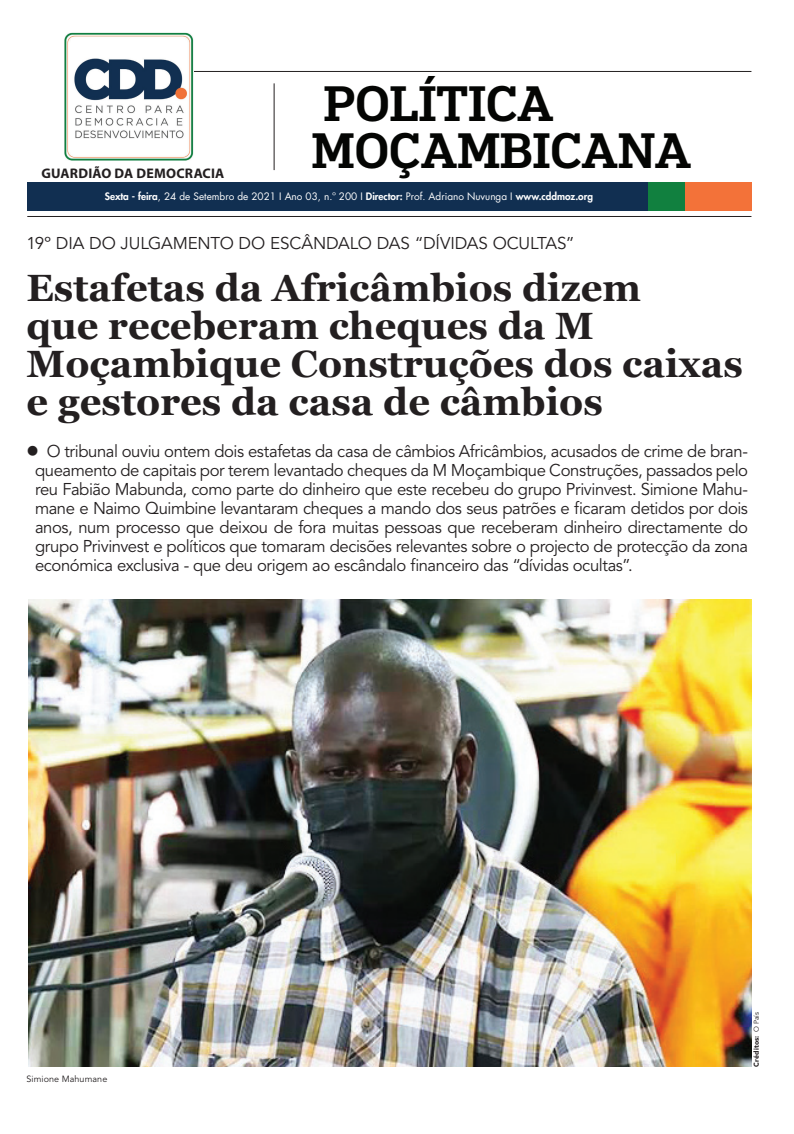
<style>
.page{position:relative;width:794px;height:1134px;background:#fff}
.page>*{position:absolute;margin:0;border:0;box-sizing:border-box;transform-origin:0 0}
.t1{font:500 47px "Popular";color:#040503}
.t2{font:700 38px/38px "Georgia";color:#231f20}
.t3{font:17px/19px "Avenir LT Std";letter-spacing:-.025em;color:#231f20;text-align:justify}
.t4{font:17px "Avenir LT Std";letter-spacing:-.005em;color:#231f20}
.t5{font:700 13.9px "Myriad Pro";letter-spacing:.015em;color:#231f20}
.t6{font:10px "Futura LT";color:#fff}
.t7{font:9px "Avenir LT Std";letter-spacing:.01em;color:#231f20}
.t8{font:900 7px "Avenir LT Std";letter-spacing:.015em;color:#231f20}
.s1{font-weight:800}
.s2{font-weight:400}
</style>
<div class="page">
<div style="left:27px;top:182px;width:724px;height:29px;background:#112f51"></div>
<hr style="left:82px;top:71px;width:669px;height:1px;background:#231f20">
<hr style="left:27px;top:216px;width:724px;height:1px;background:#231f20">
<div style="left:648px;top:182px;width:103px;height:29px;background:#f37239"></div>
<div style="left:648px;top:182px;width:37px;height:29px;background:#11803f"></div>
<hr style="left:274px;top:83px;width:1px;height:87px;background:#231f20">
<img style="left:65px;top:32px;width:128px;height:128px">
<img style="left:28px;top:599px;width:723px;height:468px">
<h1 class="t1" style="left:324px;top:72px;width:232px">POLÍTICA</h1>
<h1 class="t1" style="left:312px;top:119px;width:381px">MOÇAMBICANA</h1>
<p class="t6" style="left:105px;top:190px;width:490px"><span class="s1">Sexta - feira</span>, 24 de Setembro de 2021 I Ano 03, n.º 200 I <span class="s1">Director:</span> Prof. Adriano Nuvunga I <span class="s1">www.cddmoz.org</span></p>
<p class="t5" style="left:41px;top:164px;width:184px">GUARDIÃO DA DEMOCRACIA</p>
<p class="t4" style="left:27px;top:234px;width:549px">19º DIA DO JULGAMENTO DO ESCÂNDALO DAS “DÍVIDAS OCULTAS”</p>
<h2 class="t2" style="left:27px;top:269px;width:718px">Estafetas da Africâmbios dizem<br>que receberam cheques da M<br>Moçambique Construções dos caixas e gestores da casa de câmbios</h2>
<p class="t3" style="left:35px;top:442px;width:714px;text-indent:-9px">● O tribunal ouviu ontem dois estafetas da casa de câmbios Africâmbios, acusados de crime de bran&shy;queamento de capitais por terem levantado cheques da M Moçambique Construções, passados pelo reu Fabião Mabunda, como parte do dinheiro que este recebeu do grupo Privinvest. Simione Mahu&shy;mane e Naimo Quimbine levantaram cheques a mando dos seus patrões e ficaram detidos por dois anos, num processo que deixou de fora muitas pessoas que receberam dinheiro directamente do grupo Privinvest e políticos que tomaram decisões relevantes sobre o projecto de protecção da zona económica exclusiva - que deu origem ao escândalo financeiro das “dívidas ocultas”.</p>
<p class="t7" style="left:27px;top:1074px;width:82px">Simione Mahumane</p>
<p class="t8" style="left:752px;top:1067px;width:56px;rotate:-90deg">Créditos: <span class="s2">O País</span></p>
</div>
